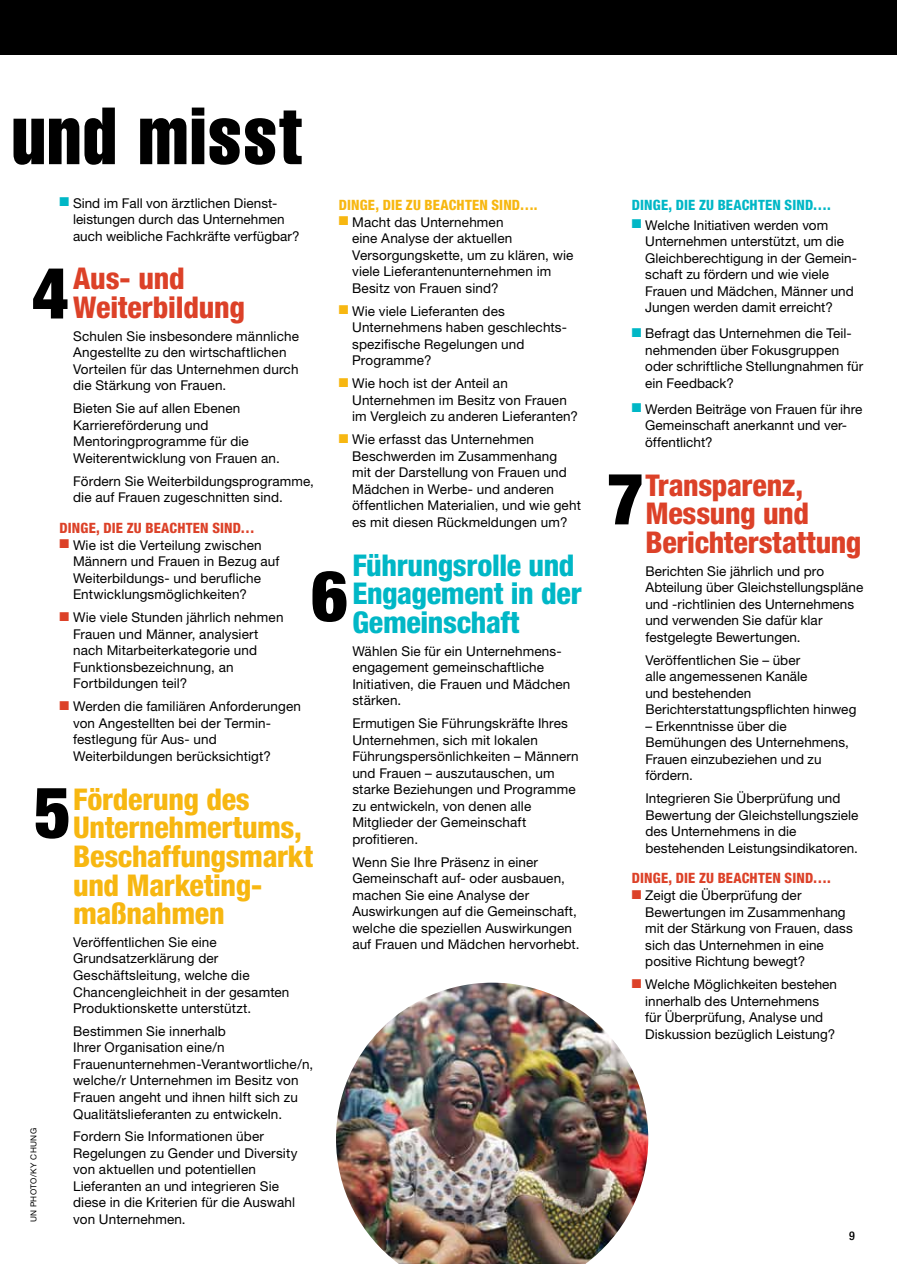
<style>
.page{position:relative;width:897px;height:1264px;background:#fff}
.page>*{position:absolute;margin:0;border:0;box-sizing:border-box;transform-origin:0 0}
.t1{font:extra-condensed 79.5px "Helvetica";letter-spacing:.02em;color:#000}
.t2{font:900 condensed 71.85px "Helvetica Neue";color:#000}
.t3{font:900 condensed 71.25px "Helvetica Neue";color:#000}
.t4{font:900 condensed 70.5px "Helvetica Neue";color:#000}
.t5{font:800 condensed 30px/28.5px "Helvetica Neue";letter-spacing:-.01em;color:#f7b711}
.t6{font:800 condensed 30px/28.5px "Helvetica Neue";letter-spacing:-.01em;color:#dc4128}
.t7{font:800 condensed 30px/28.5px "Helvetica Neue";letter-spacing:-.01em;color:#00b7c6}
.t8{font:800 condensed 14.25px "Helvetica Neue";letter-spacing:.015em;color:#dc4128}
.t9{font:800 condensed 14.25px "Helvetica Neue";color:#f7b711}
.t10{font:800 condensed 14.25px "Helvetica Neue";color:#00b7c6}
.t11{font:13.5px/16.5px "Helvetica Neue";letter-spacing:.005em;color:#000}
.t12{font:500 condensed 12px "Helvetica Neue";color:#000}
.t13{font:8.25px "Helvetica Neue";letter-spacing:.04em;color:#000}
.s1{color:#00b7c6}
.s2{color:#dc4128}
.s3{color:#f7b711}
</style>
<div class="page">
<div style="left:0;top:0;width:896px;height:55px;background:#000"></div>
<img style="left:336px;top:982px;width:312px;height:282px">
<h1 class="t1" style="left:12px;top:85px;width:292px">und misst</h1>
<p class="t11" style="left:73px;top:194px;width:228px;text-indent:-13px"><span class="s1">■</span> Sind im Fall von ärztlichen Dienst&shy;leistungen durch das Unternehmen auch weibliche Fachkräfte verfügbar?</p>
<h3 class="t6" style="left:73px;top:264px;width:173px">Aus- und<br>Weiterbildung</h3>
<p class="t11" style="left:73px;top:328px;width:227px">Schulen Sie insbesondere männliche Angestellte zu den wirtschaftlichen Vorteilen für das Unternehmen durch die Stärkung von Frauen.</p>
<p class="t11" style="left:73px;top:400px;width:208px">Bieten Sie auf allen Ebenen<br>Karriereförderung und<br>Mentoringprogramme für die<br>Weiterentwicklung von Frauen an.</p>
<p class="t11" style="left:73px;top:473px;width:242px">Fördern Sie Weiterbildungsprogramme, die auf Frauen zugeschnitten sind.</p>
<p class="t8" style="left:60px;top:519px;width:16px">Dinge</p>
<p class="t8" style="left:96px;top:519px;width:58px">, die zu beac</p>
<p class="t8" style="left:177px;top:519px;width:17px">hten</p>
<p class="t8" style="left:212px;top:519px;width:8px">sind</p>
<p class="t8" style="left:240px;top:519px;width:16px">…</p>
<p class="t11" style="left:73px;top:537px;width:208px;text-indent:-13px"><span class="s2">■</span> Wie ist die Verteilung zwischen<br>M ännern und Frauen in Bezug auf<br>Weiterbildungs- und berufliche<br>Entwicklungsmöglichkeiten?</p>
<p class="t11" style="left:73px;top:609px;width:212px;text-indent:-13px"><span class="s2">■</span> Wie viele Stunden jährlich nehmen<br>Frauen und M änner, analysiert nach M itarbeiterkategorie und<br>Funktionsbezeichnung, an<br>Fortbildungen teil?</p>
<p class="t11" style="left:73px;top:698px;width:229px;text-indent:-13px"><span class="s2">■</span> Werden die familiären Anforderungen von Angestellten bei der Termin&shy;festlegung für Aus- und<br>Weiterbildungen berücksichtigt?</p>
<h3 class="t5" style="left:73px;top:784px;width:242px">Förderung des<br>Unternehmertums,<br>Beschaffungsmarkt und Marketing&shy;maßnahmen</h3>
<p class="t11" style="left:73px;top:933px;width:218px">Veröffentlichen Sie eine<br>Grundsatzerklärung der<br>Geschäftsleitung, welche die<br>Chancengleichheit in der gesamten<br>Produktionskette unterstützt.</p>
<p class="t11" style="left:73px;top:1022px;width:241px">Bestimmen Sie innerhalb<br>I hrer Organisation eine/n Frauenunternehmen-Verantwortliche/n, welche/r Unternehmen im Besitz von Frauen angeht und ihnen hilft sich zu Qualitätslieferanten zu entwickeln.</p>
<p class="t11" style="left:73px;top:1128px;width:226px">Fordern Sie I nformationen über<br>Regelungen zu Gender und Diversity von aktuellen und potentiellen<br>Lieferanten an und integrieren Sie diese in die Kriterien für die Auswahl von Unternehmen.</p>
<p class="t9" style="left:339px;top:196px;width:16px">Dinge</p>
<p class="t9" style="left:375px;top:196px;width:58px">, die zu beac</p>
<p class="t9" style="left:456px;top:196px;width:17px">hten</p>
<p class="t9" style="left:491px;top:196px;width:8px">sind</p>
<p class="t9" style="left:519px;top:196px;width:19px">….</p>
<p class="t11" style="left:352px;top:214px;width:223px;text-indent:-13px"><span class="s3">■</span> Macht das Unternehmen<br>eine Analyse der aktuellen<br>Versorgungskette, um zu klären, wie viele Lieferantenunternehmen im<br>Besitz von Frauen sind?</p>
<p class="t11" style="left:352px;top:303px;width:216px;text-indent:-13px"><span class="s3">■</span> Wie viele Lieferanten des<br>Unternehmens haben geschlechts&shy;spezifische Regelungen und<br>Programme?</p>
<p class="t11" style="left:352px;top:375px;width:227px;text-indent:-13px"><span class="s3">■</span> Wie hoch ist der Anteil an<br>Unternehmen im Besitz von Frauen im Vergleich zu anderen Lieferanten?</p>
<p class="t11" style="left:352px;top:431px;width:230px;text-indent:-13px"><span class="s3">■</span> Wie erfasst das Unternehmen<br>Beschwerden im Zusammenhang<br>mit der Darstellung von Frauen und<br>Mädchen in Werbe- und anderen öffentlichen Materialien, und wie geht es mit diesen Rückmeldungen um?</p>
<h3 class="t7" style="left:352px;top:550px;width:231px">Führungsrolle und<br>Engagement in der<br>Gemeinschaft</h3>
<p class="t11" style="left:352px;top:642px;width:219px">Wählen Sie für ein Unternehmens&shy;engagement gemeinschaftliche<br>I nitiativen, die Frauen und Mädchen stärken.</p>
<p class="t11" style="left:352px;top:715px;width:228px">Ermutigen Sie Führungskräfte I hres<br>Unternehmen, sich mit lokalen<br>Führungspersönlichkeiten – Männern und Frauen – auszutauschen, um starke Beziehungen und Programme zu entwickeln, von denen alle<br>M itglieder der Gemeinschaft profitieren.</p>
<p class="t11" style="left:352px;top:853px;width:229px">Wenn Sie I hre Präsenz in einer Gemeinschaft auf- oder ausbauen, machen Sie eine Analyse der Auswirkungen auf die Gemeinschaft, welche die speziellen Auswirkungen auf Frauen und M ädchen hervorhebt.</p>
<h2 class="t2" style="left:32px;top:249px;width:38px">4</h2>
<h3 class="t4" style="left:311px;top:552px;width:38px">6</h3>
<h3 class="t3" style="left:34px;top:768px;width:38px">5</h3>
<p class="t13" style="left:29px;top:1222px;width:95px;rotate:-90deg">UN Photo/Ky Chung</p>
<p class="t10" style="left:632px;top:196px;width:16px">Dinge</p>
<p class="t10" style="left:668px;top:196px;width:58px">, die zu beac</p>
<p class="t10" style="left:749px;top:196px;width:17px">hten</p>
<p class="t10" style="left:784px;top:196px;width:8px">sind</p>
<p class="t10" style="left:812px;top:196px;width:19px">….</p>
<p class="t11" style="left:645px;top:217px;width:213px;text-indent:-13px"><span class="s1">■</span> Welche I nitiativen werden vom<br>Unternehmen unterstützt, um die<br>Gleichberechtigung in der Gemein&shy;schaft zu fördern und wie viele<br>Frauen und Mädchen, Männer und<br>Jungen werden damit erreicht?</p>
<p class="t11" style="left:645px;top:325px;width:219px;text-indent:-13px"><span class="s1">■</span> Befragt das Unternehmen die Teil&shy;nehmenden über Fokusgruppen oder schriftliche Stellungnahmen für ein Feedback?</p>
<p class="t11" style="left:645px;top:400px;width:219px;text-indent:-13px"><span class="s1">■</span> Werden Beiträge von Frauen für ihre<br>Gemeinschaft anerkannt und ver&shy;öffentlicht?</p>
<h3 class="t6" style="left:645px;top:470px;width:217px">Transparenz,<br>Messung und<br>Berichterstattung</h3>
<p class="t11" style="left:645px;top:562px;width:219px">Berichten Sie jährlich und pro<br>Abteilung über Gleichstellungspläne und -richtlinien des Unternehmens und verwenden Sie dafür klar festgelegte Bewertungen.</p>
<p class="t11" style="left:645px;top:651px;width:212px">Veröffentlichen Sie – über<br>alle angemessenen Kanäle<br>und bestehenden<br>Berichterstattungspflichten hinweg</p>
<p class="t11" style="left:645px;top:717px;width:205px">– Erkenntnisse über die<br>Bemühungen des Unternehmens,<br>Frauen einzubeziehen und zu fördern.</p>
<p class="t11" style="left:645px;top:790px;width:214px">I ntegrieren Sie Überprüfung und Bewertung der Gleichstellungsziele des Unternehmens in die bestehenden Leistungsindikatoren.</p>
<p class="t8" style="left:632px;top:869px;width:16px">Dinge</p>
<p class="t8" style="left:668px;top:869px;width:58px">, die zu beac</p>
<p class="t8" style="left:749px;top:869px;width:17px">hten</p>
<p class="t8" style="left:784px;top:869px;width:8px">sind</p>
<p class="t8" style="left:812px;top:869px;width:19px">….</p>
<p class="t11" style="left:645px;top:887px;width:209px;text-indent:-13px"><span class="s2">■</span> Zeigt die Überprüfung der<br>Bewertungen im Zusammenhang mit der Stärkung von Frauen, dass sich das Unternehmen in eine positive Richtung bewegt?</p>
<p class="t11" style="left:645px;top:976px;width:193px;text-indent:-13px"><span class="s2">■</span> Welche Möglichkeiten bestehen innerhalb des Unternehmens für Überprüfung, Analyse und<br>Diskussion bezüglich Leistung?</p>
<h2 class="t2" style="left:607px;top:454px;width:38px">7</h2>
<p class="t12" style="left:849px;top:1229px;width:7px">9</p>
</div>
